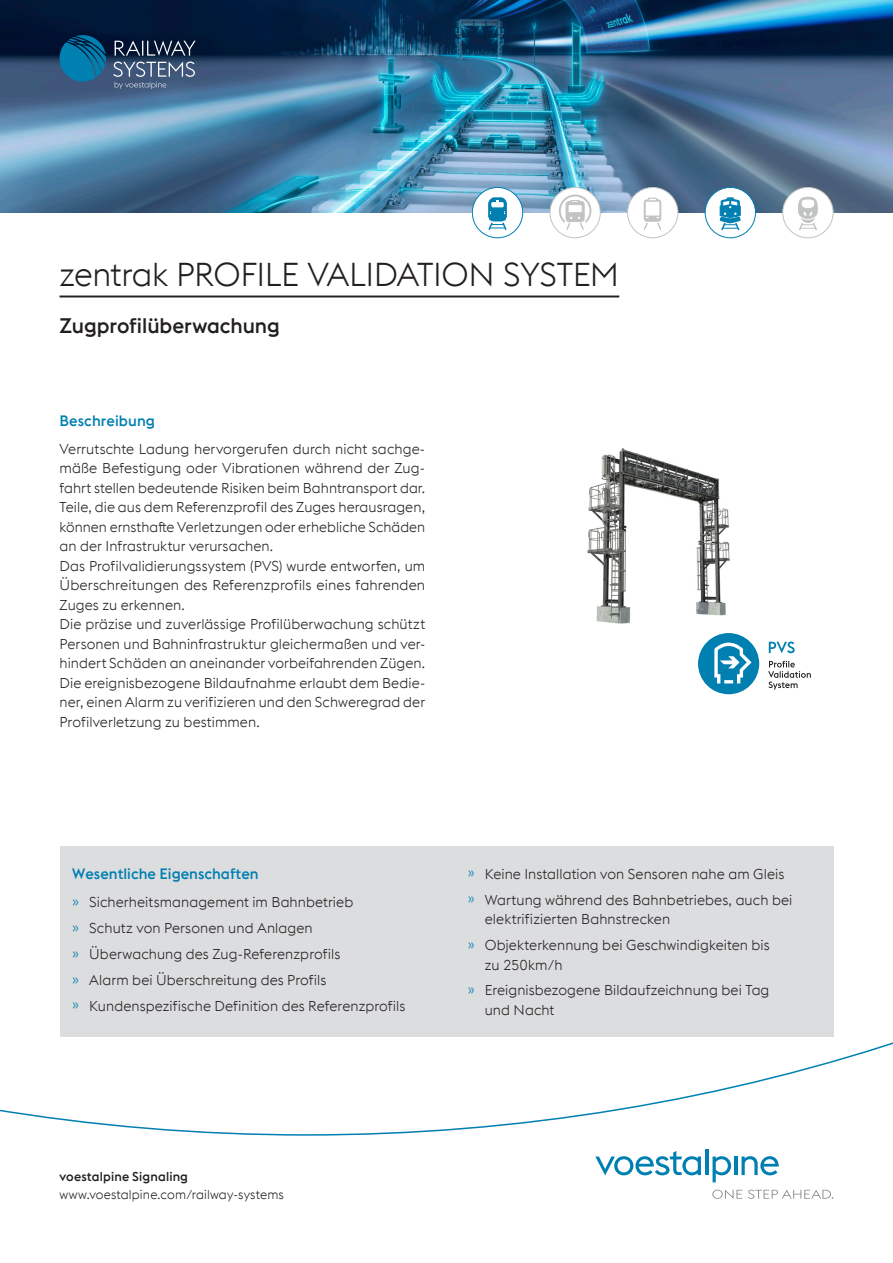
<style>
.page{position:relative;width:893px;height:1263px;background:#fff}
.page>*{position:absolute;margin:0;border:0;box-sizing:border-box;transform-origin:0 0}
.HL-1-schwarz{font:300 33px "voestalpine";letter-spacing:-.015em;color:#231f20}
.Sub-HL-1{font:500 21px "voestalpine";letter-spacing:-.005em;color:#231f20}
.Sub-HL-2-boe{font:500 15px "voestalpine";color:#007fb1}
.Copy{font:300 14.25px/19.5px "voestalpine";letter-spacing:.005em;color:#231f20}
.Webadresse{font:300 12.75px "voestalpine";letter-spacing:.01em;color:#231f20}
.Companyname{font:500 12.75px "voestalpine";letter-spacing:.01em;color:#231f20}
.s1{color:#007fb1}
</style>
<div class="page">
<div style="left:60px;top:846px;width:773px;height:190px;background:#dcdddf"></div>
<hr style="left:60px;top:295px;width:559px;height:2px;background:#231f20">
<div style="left:698px;top:633px;width:61px;height:61px;background:#007fb1;border-radius:50%"></div>
<svg style="left:714px;top:643px;width:38px;height:40px"></svg>
<svg style="left:768px;top:661px;width:43px;height:29px"></svg>
<svg style="left:769px;top:642px;width:26px;height:11px"></svg>
<img style="left:587px;top:448px;width:143px;height:176px">
<img style="left:0;top:0;width:893px;height:213px">
<svg style="left:59px;top:34px;width:47px;height:48px;background:#08618d"></svg>
<svg style="left:115px;top:41px;width:81px;height:15px"></svg>
<svg style="left:113px;top:62px;width:82px;height:27px;background:#5b708e"></svg>
<svg style="left:0;top:1042px;width:893px;height:94px"></svg>
<svg style="left:595px;top:1151px;width:106px;height:24px"></svg>
<hr style="left:705px;top:1149px;width:3px;height:26px;background:#007fb1">
<svg style="left:713px;top:1156px;width:18px;height:26px"></svg>
<hr style="left:734px;top:1156px;width:3px;height:19px;background:#007fb1">
<svg style="left:741px;top:1156px;width:38px;height:19px"></svg>
<svg style="left:712px;top:1190px;width:30px;height:9px"></svg>
<svg style="left:748px;top:1190px;width:85px;height:9px"></svg>
<div style="left:705px;top:187px;width:50px;height:51px;background:#fff;border-radius:50%"></div>
<div style="left:705px;top:187px;width:51px;height:51px;border:1px solid #007fb1;border-radius:50%"></div>
<svg style="left:720px;top:197px;width:21px;height:34px"></svg>
<div style="left:472px;top:187px;width:51px;height:51px;background:#fff;border-radius:50%"></div>
<div style="left:472px;top:187px;width:51px;height:51px;border:1px solid #007fb1;border-radius:50%"></div>
<svg style="left:488px;top:197px;width:19px;height:33px"></svg>
<div style="left:783px;top:187px;width:50px;height:51px;background:#fff;border-radius:50%"></div>
<div style="left:782px;top:187px;width:51px;height:51px;border:1px solid #c2c3c3;border-radius:50%"></div>
<svg style="left:798px;top:196px;width:20px;height:34px"></svg>
<div style="left:628px;top:187px;width:50px;height:51px;background:#fff;border-radius:50%"></div>
<div style="left:627px;top:187px;width:51px;height:51px;border:1px solid #c2c3c3;border-radius:50%"></div>
<svg style="left:643px;top:198px;width:19px;height:32px"></svg>
<div style="left:550px;top:187px;width:50px;height:51px;background:#fff;border-radius:50%"></div>
<div style="left:550px;top:187px;width:51px;height:51px;border:1px solid #c2c3c3;border-radius:50%"></div>
<svg style="left:558px;top:194px;width:34px;height:37px"></svg>
<p class="HL-1-schwarz" style="left:60px;top:255px;width:561px">zentrak PROFILE VALIDATION SYSTEM</p>
<p class="Sub-HL-1" style="left:60px;top:312px;width:222px">Zugprofilüberwachung</p>
<p class="Sub-HL-2-boe" style="left:60px;top:411px;width:97px">Beschreibung</p>
<p class="Copy" style="left:60px;top:439px;width:367px;text-align:justify">Verrutschte Ladung hervorgerufen durch nicht sachge&shy;mäße Befestigung oder Vibrationen während der Zug&shy;fahrt stellen bedeutende Risiken beim Bahntransport dar.<br>Teile, die aus dem Referenzprofil des Zuges herausragen, können ernsthafte Verletzungen oder erhebliche Schäden an der Infrastruktur verursachen.</p>
<p class="Copy" style="left:60px;top:556px;width:367px;text-align:justify">Das Profilvalidierungssystem (PVS) wurde entworfen, um Überschreitungen des Referenzprofils eines fahrenden Zuges zu erkennen.</p>
<p class="Copy" style="left:60px;top:614px;width:367px;text-align:justify">Die präzise und zuverlässige Profilüberwachung schützt Personen und Bahninfrastruktur gleichermaßen und ver&shy;hindert Schäden an aneinander vorbeifahrenden Zügen.<br>Die ereignisbezogene Bildaufnahme erlaubt dem Bedie&shy;ner, einen Alarm zu verifizieren und den Schweregrad der Profilverletzung zu bestimmen.</p>
<p class="Sub-HL-2-boe" style="left:72px;top:865px;width:188px">Wesentliche Eigenschaften</p>
<p class="Copy" style="left:72px;top:893px;width:282px"><span class="s1">»</span> Sicherheitsmanagement im Bahnbetrieb</p>
<p class="Copy" style="left:72px;top:918px;width:242px"><span class="s1">»</span> Schutz von Personen und Anlagen</p>
<p class="Copy" style="left:72px;top:944px;width:269px"><span class="s1">»</span> Überwachung des Zug-Referenzprofils</p>
<p class="Copy" style="left:72px;top:970px;width:255px"><span class="s1">»</span> Alarm bei Überschreitung des Profils</p>
<p class="Copy" style="left:72px;top:996px;width:335px"><span class="s1">»</span> Kundenspezifische Definition des Referenzprofils</p>
<p class="Copy" style="left:468px;top:864px;width:318px"><span class="s1">»</span> Keine Installation von Sensoren nahe am Gleis</p>
<p class="Copy" style="left:485px;top:890px;width:309px;text-indent:-17px"><span class="s1">»</span> Wartung während des Bahnbetriebes, auch bei elektrifizierten Bahnstrecken</p>
<p class="Copy" style="left:485px;top:935px;width:286px;text-indent:-17px"><span class="s1">»</span> Objekterkennung bei Geschwindigkeiten bis zu 250km/h</p>
<p class="Copy" style="left:485px;top:981px;width:286px;text-indent:-17px"><span class="s1">»</span> Ereignisbezogene Bildaufzeichnung bei Tag und Nacht</p>
<p class="Companyname" style="left:60px;top:1168px;width:130px">voestalpine Signaling</p>
<p class="Webadresse" style="left:60px;top:1187px;width:226px">www.voestalpine.com/railway-systems</p>
</div>
